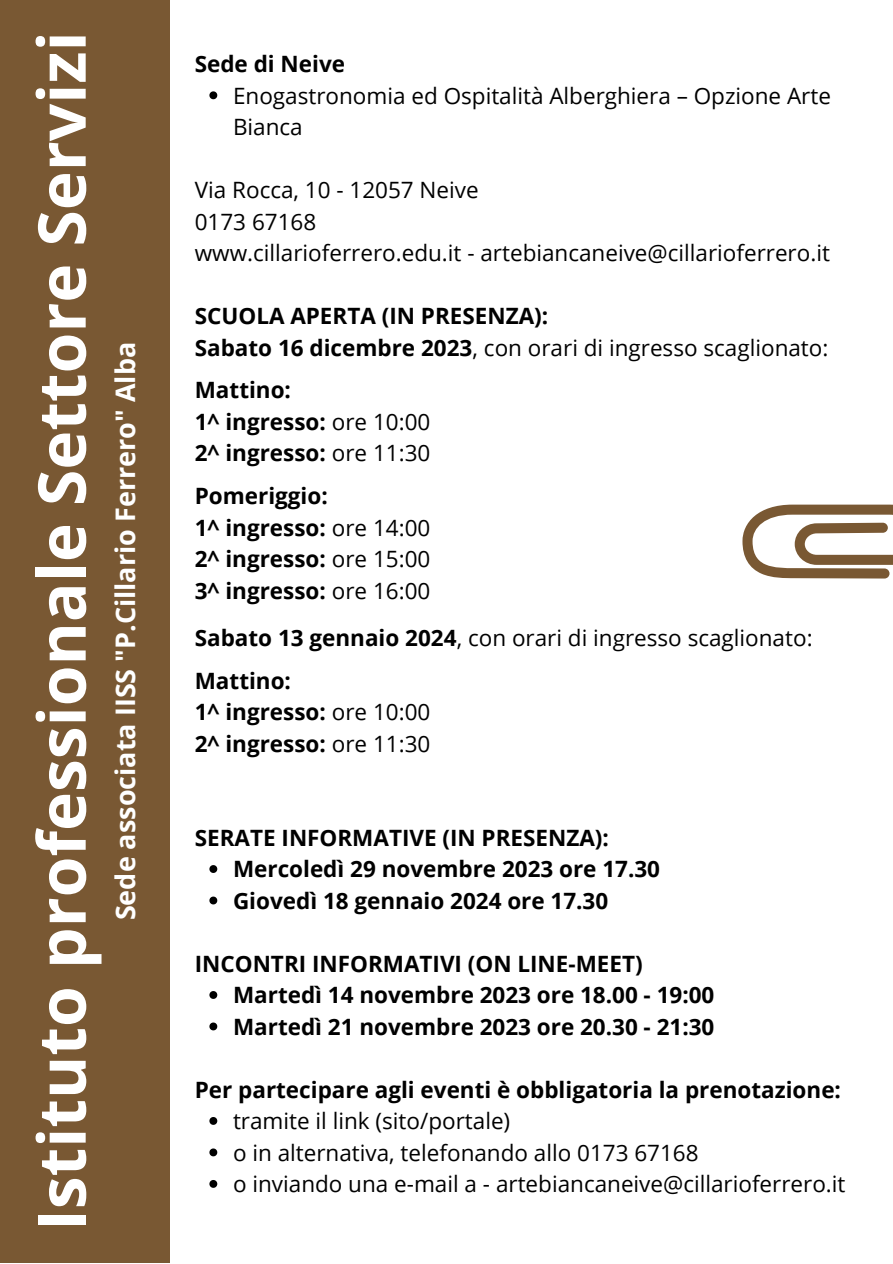
<style>
.page{position:relative;width:893px;height:1264px;background:#fff}
.page>*{position:absolute;margin:0;border:0;box-sizing:border-box;transform-origin:0 0}
.t1{font:700 66px "Open Sans";color:#fff}
.t2{font:700 27px "Open Sans";color:#fff}
.t3{font:700 22.5px "Open Sans";color:#000}
.t4{font:22.5px/31.5px "Open Sans";color:#000}
.s1{font-weight:700}
.s2{font-weight:400}
</style>
<div class="page">
<div style="left:0;top:0;width:170px;height:1262px;background:#795833"></div>
<svg style="left:209px;top:91px;width:8px;height:8px"></svg>
<svg style="left:209px;top:865px;width:8px;height:8px"></svg>
<svg style="left:209px;top:896px;width:8px;height:8px"></svg>
<svg style="left:209px;top:991px;width:8px;height:7px"></svg>
<svg style="left:209px;top:1022px;width:8px;height:8px"></svg>
<svg style="left:209px;top:1117px;width:8px;height:7px"></svg>
<svg style="left:209px;top:1148px;width:8px;height:8px"></svg>
<svg style="left:209px;top:1180px;width:8px;height:7px"></svg>
<svg style="left:742px;top:504px;width:150px;height:74px"></svg>
<p class="t1" style="left:15px;top:1230px;width:1201px;rotate:-90deg">Istituto professionale Settore Servizi</p>
<p class="t2" style="left:106px;top:920px;width:580px;rotate:-90deg">Sede associata IISS "P.Cillario Ferrero" Alba</p>
<p class="t3" style="left:195px;top:48px;width:152px">Sede di Neive</p>
<p class="t4" style="left:233px;top:79px;width:599px">Enogastronomia ed Ospitalità Alberghiera – Opzione Arte<br>Bianca</p>
<p class="t4" style="left:195px;top:174px;width:285px">Via Rocca, 10 - 12057 Neive</p>
<p class="t4" style="left:195px;top:205px;width:123px">0173 67168</p>
<p class="t4" style="left:195px;top:237px;width:636px">www.cillarioferrero.edu.it - artebiancaneive@cillarioferrero.it</p>
<p class="t3" style="left:195px;top:300px;width:355px">SCUOLA APERTA (IN PRESENZA):</p>
<p class="t4" style="left:195px;top:331px;width:635px"><span class="s1">Sabato 16 dicembre 2023</span>, con orari di ingresso scaglionato:</p>
<p class="t3" style="left:195px;top:374px;width:98px">Mattino:</p>
<p class="t3" style="left:195px;top:406px;width:237px">1^ ingresso: <span class="s2">ore 10:00</span></p>
<p class="t3" style="left:195px;top:437px;width:237px">2^ ingresso: <span class="s2">ore 11:30</span></p>
<p class="t3" style="left:195px;top:480px;width:134px">Pomeriggio:</p>
<p class="t3" style="left:195px;top:511px;width:237px">1^ ingresso: <span class="s2">ore 14:00</span></p>
<p class="t3" style="left:195px;top:543px;width:237px">2^ ingresso: <span class="s2">ore 15:00</span></p>
<p class="t3" style="left:195px;top:574px;width:237px">3^ ingresso: <span class="s2">ore 16:00</span></p>
<p class="t4" style="left:195px;top:621px;width:619px"><span class="s1">Sabato 13 gennaio 2024</span>, con orari di ingresso scaglionato:</p>
<p class="t3" style="left:195px;top:664px;width:98px">Mattino:</p>
<p class="t3" style="left:195px;top:696px;width:237px">1^ ingresso: <span class="s2">ore 10:00</span></p>
<p class="t3" style="left:195px;top:727px;width:237px">2^ ingresso: <span class="s2">ore 11:30</span></p>
<p class="t3" style="left:195px;top:822px;width:415px">SERATE INFORMATIVE (IN PRESENZA):</p>
<p class="t3" style="left:233px;top:853px;width:428px">Mercoledì 29 novembre 2023 ore 17.30</p>
<p class="t3" style="left:233px;top:884px;width:377px">Giovedì 18 gennaio 2024 ore 17.30</p>
<p class="t3" style="left:195px;top:947px;width:449px">INCONTRI INFORMATIVI (ON LINE-MEET)</p>
<p class="t3" style="left:233px;top:979px;width:483px">Martedì 14 novembre 2023 ore 18.00 - 19:00</p>
<p class="t3" style="left:233px;top:1010px;width:483px">Martedì 21 novembre 2023 ore 20.30 - 21:30</p>
<p class="t3" style="left:195px;top:1073px;width:647px">Per partecipare agli eventi è obbligatoria la prenotazione:</p>
<p class="t4" style="left:233px;top:1104px;width:279px">tramite il link (sito/portale)</p>
<p class="t4" style="left:233px;top:1136px;width:467px">o in alternativa, telefonando allo 0173 67168</p>
<p class="t4" style="left:233px;top:1167px;width:614px">o inviando una e-mail a - artebiancaneive@cillarioferrero.it</p>
</div>
